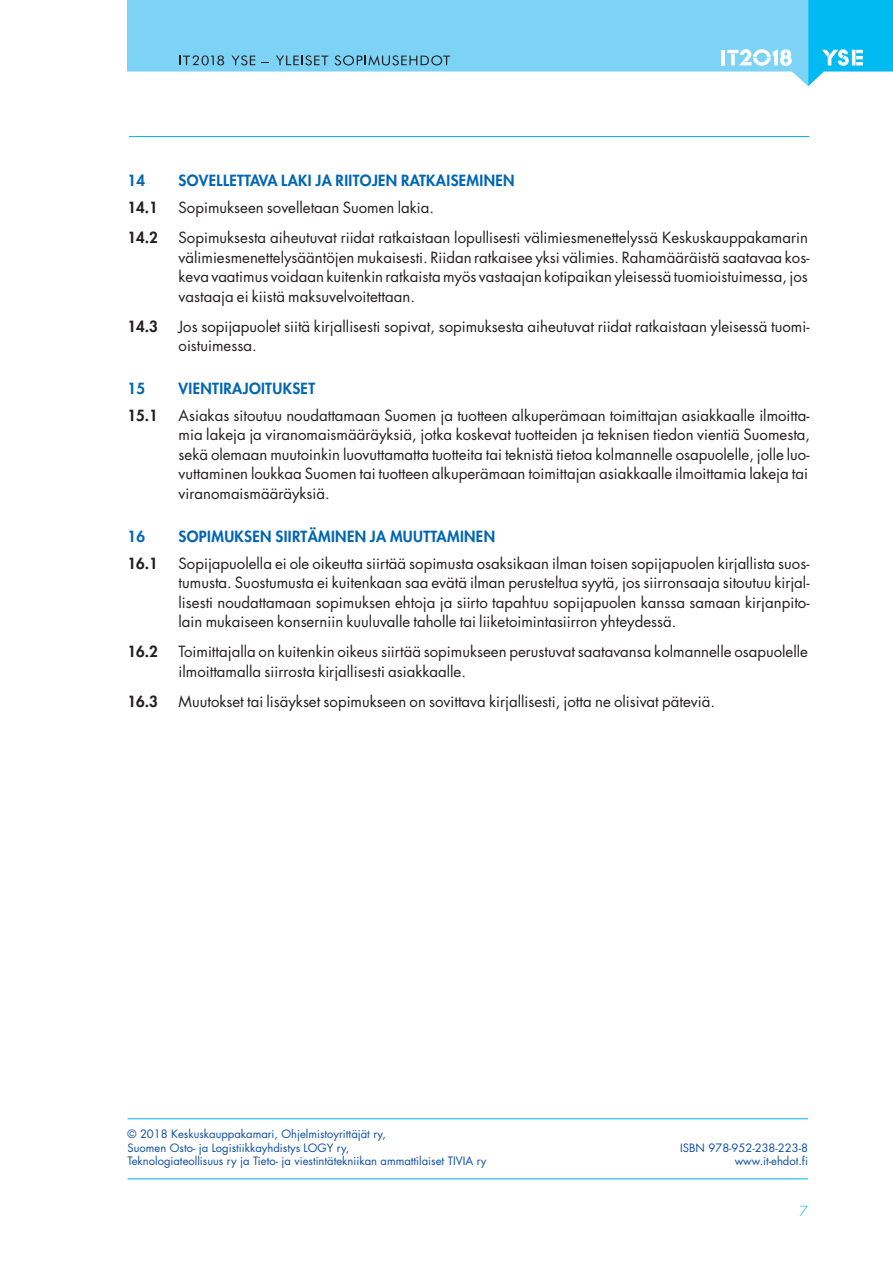
<style>
.page{position:relative;width:893px;height:1263px;background:#fff}
.page>*{position:absolute;margin:0;border:0;box-sizing:border-box;transform-origin:0 0}
.t1{font:15px/19.5px "Futura";color:#231f20}
.t2{font:800 15px "Futura";letter-spacing:.025em;color:#0166b3}
.t3{font:800 15px "Futura";color:#231f20}
.t4{font:300 13.5px "Futura";color:#00aeef}
.t5{font:11.25px/13.5px "Futura";color:#0d4da1}
</style>
<div class="page">
<hr style="left:128px;top:1178px;width:680px;height:1px;background:#00aeef">
<hr style="left:128px;top:1118px;width:680px;height:1px;background:#00aeef">
<hr style="left:129px;top:136px;width:680px;height:1px;background:#00aeef">
<svg style="left:808px;top:0;width:85px;height:86px"></svg>
<hr style="left:852px;top:50px;width:3px;height:15px;background:#fff">
<svg style="left:128px;top:0;width:680px;height:86px;fill:#7cd3f6"></svg>
<hr style="left:722px;top:50px;width:3px;height:15px;background:#fff">
<svg style="left:232px;top:55px;width:23px;height:10px"></svg>
<svg style="left:276px;top:55px;width:52px;height:10px"></svg>
<svg style="left:335px;top:55px;width:115px;height:11px"></svg>
<svg style="left:727px;top:49px;width:65px;height:17px"></svg>
<svg style="left:180px;top:55px;width:44px;height:10px"></svg>
<p class="t2" style="left:128px;top:173px;width:19px">14</p>
<p class="t2" style="left:179px;top:173px;width:337px">SOVELLETTAVA LAKI JA RIITOJEN RATKAISEMINEN</p>
<p class="t3" style="left:128px;top:200px;width:32px">14.1</p>
<p class="t1" style="left:179px;top:199px;width:257px">Sopimukseen sovelletaan Suomen lakia.</p>
<p class="t3" style="left:128px;top:230px;width:32px">14.2</p>
<p class="t1" style="left:179px;top:229px;width:632px;text-align:justify">Sopimuksesta aiheutuvat riidat ratkaistaan lopullisesti välimiesmenettelyssä Keskuskauppakamarin välimiesmenettelysääntöjen mukaisesti. Riidan ratkaisee yksi välimies. Rahamääräistä saatavaa kos&shy;keva vaatimus voidaan kuitenkin ratkaista myös vastaajan kotipaikan yleisessä tuomioistuimessa, jos vastaaja ei kiistä maksuvelvoitettaan.</p>
<p class="t3" style="left:128px;top:319px;width:32px">14.3</p>
<p class="t1" style="left:179px;top:318px;width:632px">Jos sopijapuolet siitä kirjallisesti sopivat, sopimuksesta aiheutuvat riidat ratkaistaan yleisessä tuomi&shy;oistuimessa.</p>
<p class="t2" style="left:128px;top:381px;width:19px">15</p>
<p class="t2" style="left:179px;top:381px;width:138px">VIENTIRAJOITUKSET</p>
<p class="t3" style="left:128px;top:408px;width:32px">15.1</p>
<p class="t1" style="left:179px;top:407px;width:633px">Asiakas sitoutuu noudattamaan Suomen ja tuotteen alkuperämaan toimittajan asiakkaalle ilmoitta&shy;mia lakeja ja viranomaismääräyksiä, jotka koskevat tuotteiden ja teknisen tiedon vientiä Suomesta, sekä olemaan muutoinkin luovuttamatta tuotteita tai teknistä tietoa kolmannelle osapuolelle, jolle luo&shy;vuttaminen loukkaa Suomen tai tuotteen alkuperämaan toimittajan asiakkaalle ilmoittamia lakeja tai viranomaismääräyksiä.</p>
<p class="t2" style="left:128px;top:529px;width:19px">16</p>
<p class="t2" style="left:179px;top:529px;width:318px">SOPIMUKSEN SIIRTÄMINEN JA MUUTTAMINEN</p>
<p class="t3" style="left:128px;top:556px;width:32px">16.1</p>
<p class="t1" style="left:179px;top:555px;width:632px;text-align:justify">Sopijapuolella ei ole oikeutta siirtää sopimusta osaksikaan ilman toisen sopijapuolen kirjallista suos&shy;tumusta. Suostumusta ei kuitenkaan saa evätä ilman perusteltua syytä, jos siirronsaaja sitoutuu kirjal&shy;lisesti noudattamaan sopimuksen ehtoja ja siirto tapahtuu sopijapuolen kanssa samaan kirjanpito&shy;lain mukaiseen konserniin kuuluvalle taholle tai liiketoimintasiirron yhteydessä.</p>
<p class="t3" style="left:128px;top:644px;width:32px">16.2</p>
<p class="t1" style="left:179px;top:643px;width:631px">Toimittajalla on kuitenkin oikeus siirtää sopimukseen perustuvat saatavansa kolmannelle osapuolelle ilmoittamalla siirrosta kirjallisesti asiakkaalle.</p>
<p class="t3" style="left:128px;top:694px;width:32px">16.3</p>
<p class="t1" style="left:179px;top:693px;width:538px">Muutokset tai lisäykset sopimukseen on sovittava kirjallisesti, jotta ne olisivat päteviä.</p>
<p class="t5" style="left:128px;top:1128px;width:260px">© 2018 Keskuskauppakamari, Ohjelmistoyrittäjät ry,<br>Suomen Osto- ja Logistiikkayhdistys LOGY ry,</p>
<p class="t5" style="left:680px;top:1142px;width:129px">ISBN 978-952-238-223-8</p>
<p class="t5" style="left:128px;top:1155px;width:360px">Teknologiateollisuus ry ja Tieto- ja viestintätekniikan ammattilaiset TIVIA ry</p>
<p class="t5" style="left:735px;top:1155px;width:75px">www.it-ehdot.fi</p>
<p class="t4" style="left:800px;top:1204px;width:10px">7</p>
</div>
